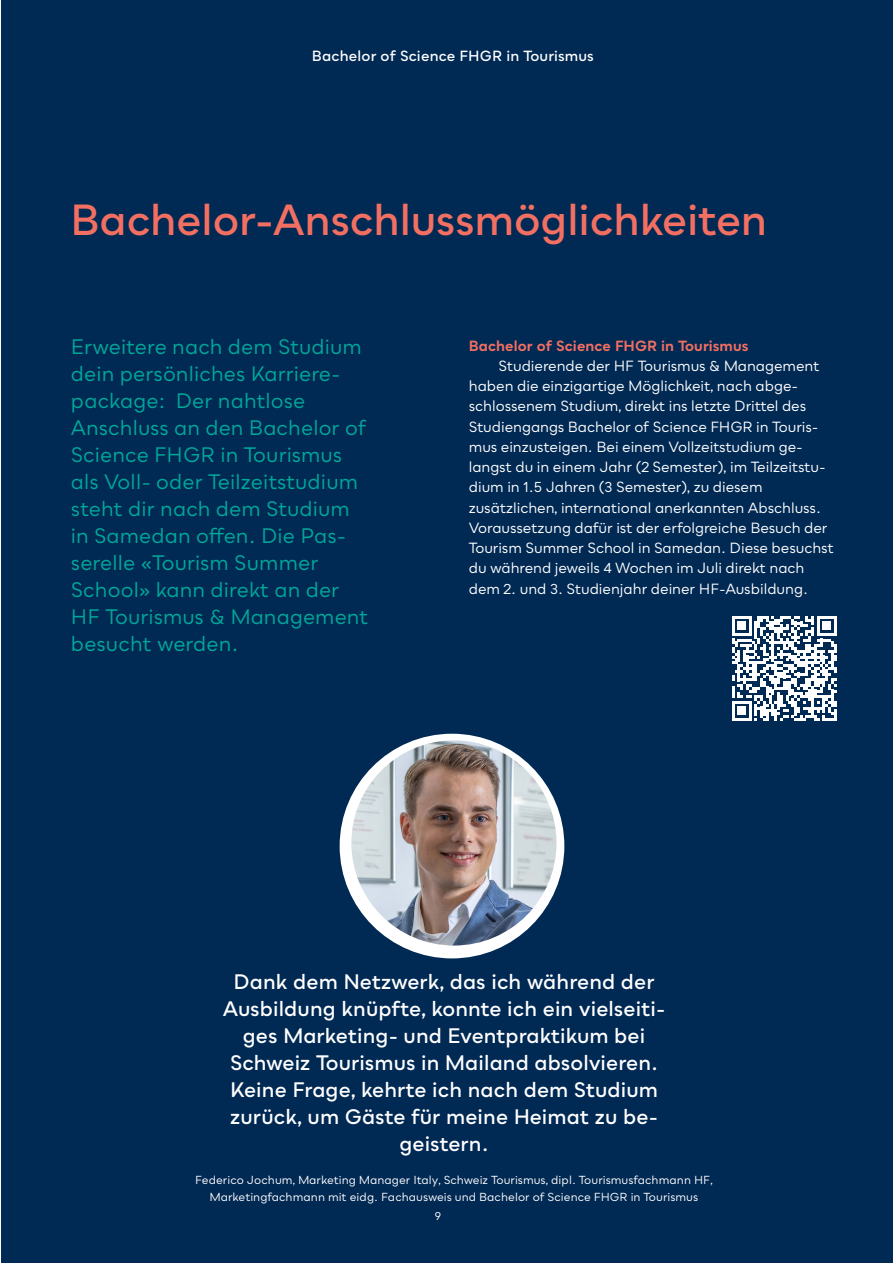
<style>
.page{position:relative;width:893px;height:1263px;background:#fff}
.page>*{position:absolute;margin:0;border:0;box-sizing:border-box;transform-origin:0 0}
.t1{font:600 42px "Bozon";letter-spacing:-.005em;color:#f26f62}
.t2{font:20.25px/27px "Bozon";letter-spacing:.005em;color:#00a89a}
.t3{font:600 20.25px/27px "Bozon";letter-spacing:.005em;color:#fff;text-align:center}
.t4{font:14.25px/20.2px "Bozon";letter-spacing:-.005em;color:#fff}
.t5{font:600 14.25px "Bozon";letter-spacing:.01em;color:#fff}
.t6{font:700 14.25px "Bozon";letter-spacing:.005em;color:#f26f62}
.t7{font:11.25px/16.5px "Bozon";letter-spacing:.005em;color:#fff;text-align:center}
</style>
<div class="page">
<div style="left:1px;top:0;width:892px;height:1263px;background:#002954"></div>
<div style="left:340px;top:734px;width:224px;height:224px;background:#fff;border-radius:50%"></div>
<img style="left:351px;top:740px;width:205px;height:205px;border-radius:103px">
<svg style="left:732px;top:616px;width:105px;height:105px"></svg>
<p class="t5" style="left:312px;top:47px;width:284px">Bachelor of Science FHGR in Tourismus</p>
<h1 class="t1" style="left:70px;top:192px;width:698px">Bachelor-Anschlussmöglichkeiten</h1>
<p class="t2" style="left:71px;top:333px;width:299px">Erweitere nach dem Studium dein persönliches Karriere&shy;package: Der nahtlose<br>Anschluss an den Bachelor of<br>Science FHGR in Tourismus als Voll- oder Teilzeitstudium steht dir nach dem Studium in Samedan offen. Die Pas&shy;serelle «Tourism Summer<br>School» kann direkt an der<br>HF Tourismus &amp; Management besucht werden.</p>
<p class="t6" style="left:469px;top:336px;width:281px">Bachelor of Science FHGR in Tourismus</p>
<p class="t4" style="left:469px;top:355px;width:367px;text-indent:30px">Studierende der HF Tourismus &amp; Management haben die einzigartige Möglichkeit, nach abge&shy;schlossenem Studium, direkt ins letzte Drittel des Studiengangs Bachelor of Science FHGR in Touris&shy;mus einzusteigen. Bei einem Vollzeitstudium ge&shy;langst du in einem Jahr (2 Semester), im Teilzeitstu&shy;dium in 1.5 Jahren (3 Semester), zu diesem zusätzlichen, international anerkannten Abschluss.<br>Voraussetzung dafür ist der erfolgreiche Besuch der Tourism Summer School in Samedan. Diese besuchst du während jeweils 4 Wochen im Juli direkt nach dem 2. und 3. Studienjahr deiner HF-Ausbildung.</p>
<p class="t3" style="left:223px;top:968px;width:444px">Dank dem Netzwerk, das ich während der Ausbildung knüpfte, konnte ich ein vielseiti&shy;ges Marketing- und Eventpraktikum bei Schweiz Tourismus in Mailand absolvieren.<br>Keine Frage, kehrte ich nach dem Studium zurück, um Gäste für meine Heimat zu be&shy;geistern.</p>
<p class="t7" style="left:195px;top:1172px;width:519px">Federico Jochum, Marketing Manager Italy, Schweiz Tourismus, dipl. Tourismusfachmann HF,<br>Marketingfachmann mit eidg. Fachausweis und Bachelor of Science FHGR in Tourismus</p>
<p class="t7" style="left:434px;top:1208px;width:8px">9</p>
</div>
